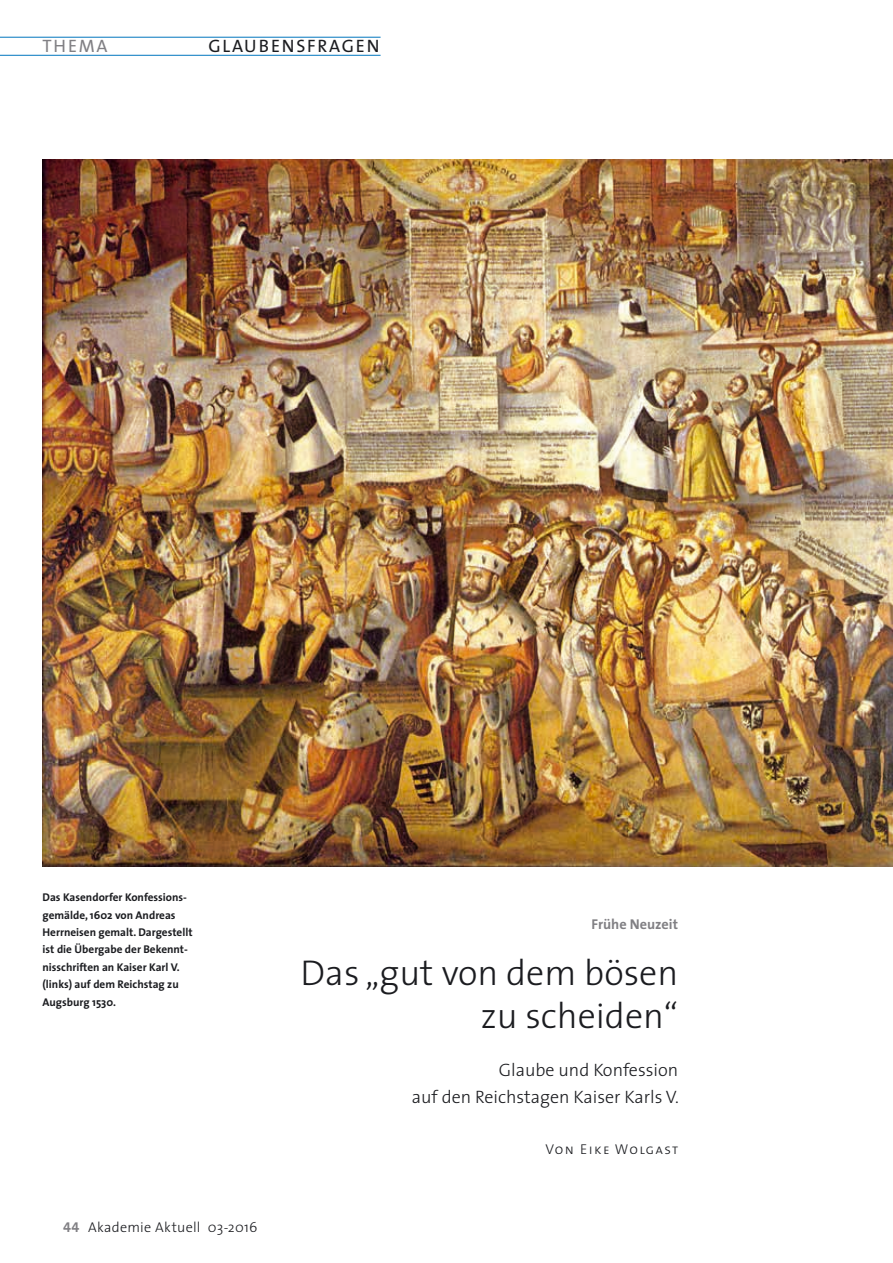
<style>
.page{position:relative;width:893px;height:1263px;background:#fff}
.page>*{position:absolute;margin:0;border:0;box-sizing:border-box;transform-origin:0 0}
.t1{font:300 36px/43.2px "The Sans";color:#1b1c20;text-align:right}
.t2{font:300 18px/27px "The Sans";color:#1b1c20;text-align:right}
.t3{font:18px "The Sans";letter-spacing:.1em;color:#1b1c20}
.t4{font:18px "The Sans";letter-spacing:.095em;color:#818084}
.t5{font:300 14.25px "The Sans";letter-spacing:.02em;color:#1b1c20}
.t6{font:14.25px "The Sans Light Caps";letter-spacing:.095em;color:#1b1c20}
.t7{font:700 14.25px "The Sans";color:#818084}
.t8{font:700 11.25px/17.4px "The Sans";color:#1b1c20}
.s1{font-family:"The Sans Bold Caps";font-weight:400;color:#818084}
</style>
<div class="page">
<img style="left:43px;top:159px;width:850px;height:707px">
<hr style="left:0;top:55px;width:381px;height:1px;background:#0076be">
<hr style="left:0;top:37px;width:381px;height:1px;background:#0076be">
<h2 class="t4" style="left:43px;top:31px;width:67px">THEMA</h2>
<h2 class="t3" style="left:208px;top:31px;width:173px">GLAUBENSFRAGEN</h2>
<p class="t8" style="left:43px;top:888px;width:152px">Das Kasendorfer Konfessions&shy;gemälde, 1602 von Andreas<br>Herrneisen gemalt. Dargestellt ist die Übergabe der Bekennt&shy;nisschriften an Kaiser Karl V. (links) auf dem Reichstag zu<br>Augsburg 1530.</p>
<p class="t5" style="left:63px;top:1215px;width:196px"><span class="s1">44</span> Akademie Aktuell 03-2016</p>
<p class="t7" style="left:592px;top:912px;width:88px">Frühe Neuzeit</p>
<h1 class="t1" style="left:301px;top:950px;width:379px">Das „gut von dem bösen zu scheiden“</h1>
<h2 class="t2" style="left:412px;top:1056px;width:269px">Glaube und Konfession<br>auf den Reichstagen Kaiser Karls V.</h2>
<p class="t6" style="left:545px;top:1138px;width:134px">Von Eike Wolgast</p>
</div>
